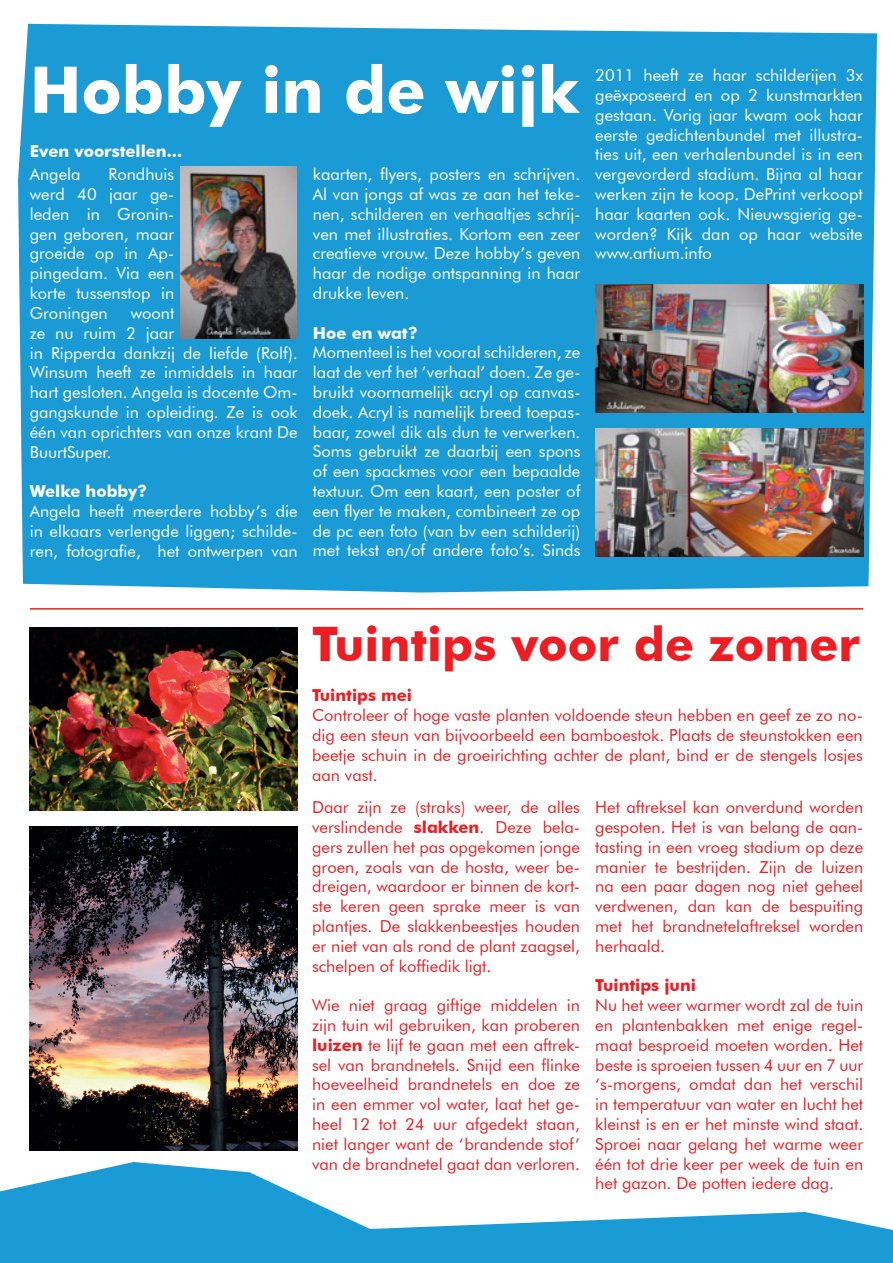
<style>
.page{position:relative;width:893px;height:1263px;background:#fff}
.page>*{position:absolute;margin:0;border:0;box-sizing:border-box;transform-origin:0 0}
.t1{font:700 64.5px "Futura BT";color:#fff}
.t2{font:700 47.55px "Futura BT";color:#ee1d23}
.t3{font:16.5px/19.8px "Futura BT";color:#ee1d23;text-align:justify}
.t4{font:16.5px/19.8px "Futura BT";color:#fff;text-align:justify}
.t5{font:700 16.5px "Futura BT";color:#fff}
.t6{font:700 16.5px "Futura BT";color:#ee1d23}
.s1{font-weight:700}
</style>
<div class="page">
<svg style="left:0;top:1162px;width:893px;height:101px;fill:#1b9bd6"></svg>
<div style="left:18px;top:24px;width:859px;height:568px;background:#1b9bd6"></div>
<hr style="left:30px;top:608px;width:833px;height:2px;background:#ee1d23">
<img style="left:595px;top:428px;width:268px;height:128px">
<img style="left:595px;top:285px;width:268px;height:128px">
<img style="left:180px;top:167px;width:117px;height:172px">
<img style="left:30px;top:627px;width:268px;height:183px">
<img style="left:30px;top:826px;width:268px;height:324px">
<h1 class="t1" style="left:30px;top:51px;width:551px">Hobby in de wijk</h1>
<p class="t5" style="left:30px;top:141px;width:154px">Even voorstellen...</p>
<p class="t4" style="left:30px;top:164px;width:52px">Angela</p>
<p class="t4" style="left:313px;top:164px;width:269px">kaarten, flyers, posters en schrijven.<br>Al van jongs af was ze aan het teke&shy;nen, schilderen en verhaaltjes schrij&shy;ven met illustraties. Kortom een zeer creatieve vrouw. Deze hobby’s geven haar de nodige ontspanning in haar drukke leven.</p>
<p class="t5" style="left:313px;top:323px;width:106px">Hoe en wat?</p>
<p class="t4" style="left:313px;top:342px;width:269px">Momenteel is het vooral schilderen, ze laat de verf het ‘verhaal’ doen. Ze ge&shy;bruikt voornamelijk acryl op canvas&shy;doek. Acryl is namelijk breed toepas&shy;baar, zowel dik als dun te verwerken.<br>Soms gebruikt ze daarbij een spons of een spackmes voor een bepaalde textuur. Om een kaart, een poster of een flyer te maken, combineert ze op de pc een foto (van bv een schilderij) met tekst en/of andere foto’s. Sinds</p>
<p class="t4" style="left:30px;top:164px;width:146px;text-indent:79px">Rondhuis werd 40 jaar ge&shy;leden in Gronin&shy;gen geboren, maar groeide op in Ap&shy;pingedam. Via een korte tussenstop in Groningen</p>
<p class="t4" style="left:30px;top:303px;width:269px;text-align:left;text-indent:101px">woont<br>ze nu ruim 2 jaar<br>in Ripperda dankzij de liefde (Rolf).<br>Winsum heeft ze inmiddels in haar hart gesloten. Angela is docente Om&shy;gangskunde in opleiding. Ze is ook één van oprichters van onze krant De<br>BuurtSuper.</p>
<p class="t5" style="left:30px;top:481px;width:119px">Welke hobby?</p>
<p class="t4" style="left:30px;top:501px;width:269px">Angela heeft meerdere hobby’s die in elkaars verlengde liggen; schilde&shy;ren, fotografie, het ontwerpen van</p>
<p class="t4" style="left:595px;top:65px;width:269px">2011 heeft ze haar schilderijen 3x geëxposeerd en op 2 kunstmarkten gestaan. Vorig jaar kwam ook haar eerste gedichtenbundel met illustra&shy;ties uit, een verhalenbundel is in een vergevorderd stadium. Bijna al haar werken zijn te koop. DePrint verkoopt haar kaarten ook. Nieuwsgierig ge&shy;worden? Kijk dan op haar website www.artium.info</p>
<h2 class="t2" style="left:312px;top:615px;width:549px">Tuintips voor de zomer</h2>
<p class="t6" style="left:312px;top:685px;width:102px">Tuintips mei</p>
<p class="t3" style="left:312px;top:705px;width:552px">Controleer of hoge vaste planten voldoende steun hebben en geef ze zo no&shy;dig een steun van bijvoorbeeld een bamboestok. Plaats de steunstokken een beetje schuin in de groeirichting achter de plant, bind er de stengels losjes aan vast.</p>
<p class="t3" style="left:312px;top:797px;width:269px">Daar zijn ze (straks) weer, de alles verslindende <span class="s1">slakken</span>. Deze bela&shy;gers zullen het pas opgekomen jonge groen, zoals van de hosta, weer be&shy;dreigen, waardoor er binnen de kort&shy;ste keren geen sprake meer is van plantjes. De slakkenbeestjes houden er niet van als rond de plant zaagsel, schelpen of koffiedik ligt.</p>
<p class="t3" style="left:312px;top:995px;width:269px">Wie niet graag giftige middelen in zijn tuin wil gebruiken, kan proberen <span class="s1">luizen</span> te lijf te gaan met een aftrek&shy;sel van brandnetels. Snijd een flinke hoeveelheid brandnetels en doe ze in een emmer vol water, laat het ge&shy;heel 12 tot 24 uur afgedekt staan, niet langer want de ‘brandende stof’ van de brandnetel gaat dan verloren.</p>
<p class="t3" style="left:595px;top:797px;width:269px">Het aftreksel kan onverdund worden gespoten. Het is van belang de aan&shy;tasting in een vroeg stadium op deze manier te bestrijden. Zijn de luizen na een paar dagen nog niet geheel verdwenen, dan kan de bespuiting met het brandnetelaftreksel worden herhaald.</p>
<p class="t6" style="left:595px;top:975px;width:102px">Tuintips juni</p>
<p class="t3" style="left:595px;top:995px;width:269px">Nu het weer warmer wordt zal de tuin en plantenbakken met enige regel&shy;maat besproeid moeten worden. Het beste is sproeien tussen 4 uur en 7 uur ‘s-morgens, omdat dan het verschil in temperatuur van water en lucht het kleinst is en er het minste wind staat.<br>Sproei naar gelang het warme weer één tot drie keer per week de tuin en het gazon. De potten iedere dag.</p>
</div>
